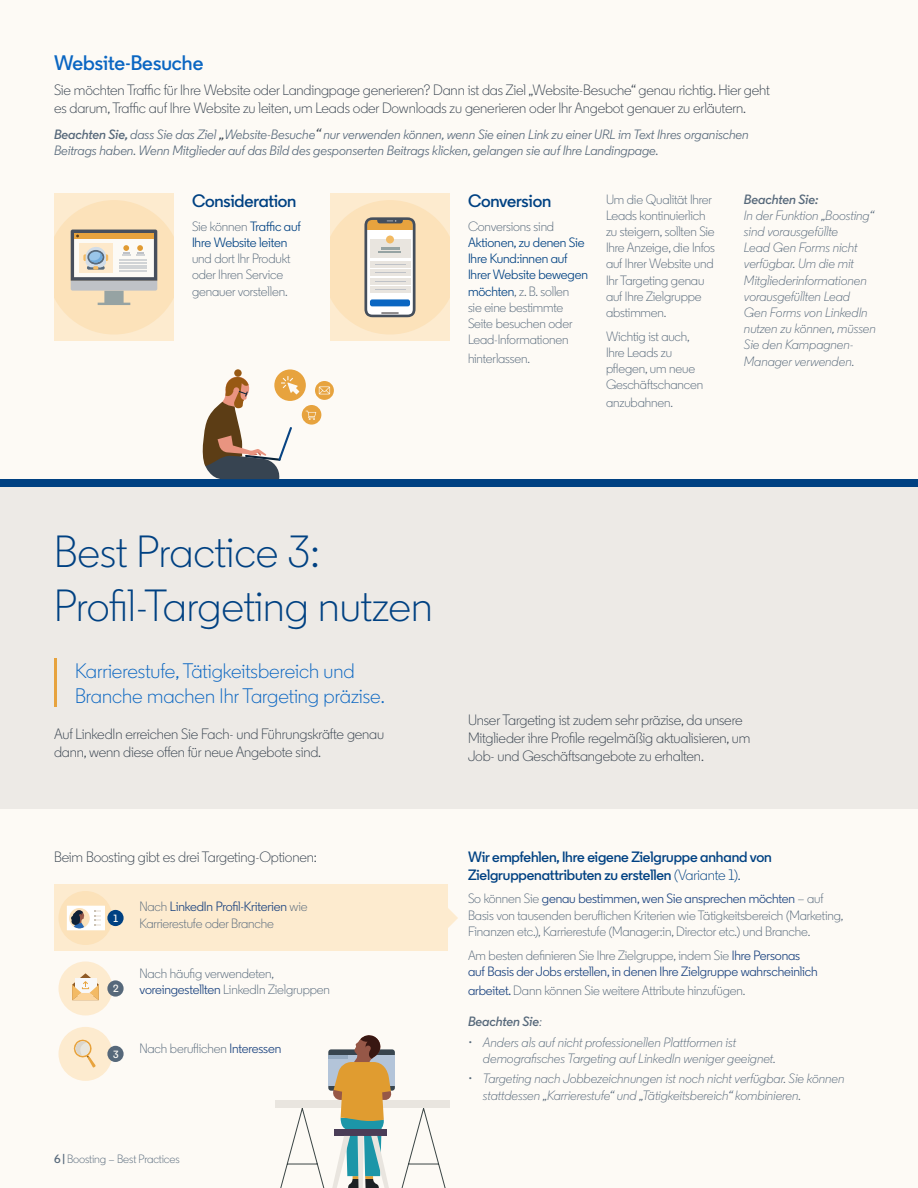
<style>
.page{position:relative;width:918px;height:1188px;background:#fdfaf5}
.page>*{position:absolute;margin:0;border:0;box-sizing:border-box;transform-origin:0 0}
.t1{font:300 45px/54px "Community";color:#004182}
.t2{font:300 21px/25.2px "Community";color:#0a66c2}
.t3{font:600 21px "Community";color:#0a66c2}
.t4{font:600 18px "Community";letter-spacing:-.01em;color:#004182}
.t5{font:300 15px/18px "Community";letter-spacing:-.01em;color:#38434f}
.t6{font:600 15px/18px "Community";letter-spacing:-.01em;color:#004182}
.t7{font:300 13.5px/16.2px "Community";letter-spacing:-.01em;color:#56687a}
.t8{font:italic 300 13.5px/16.2px "Community";color:#56687a}
.t9{font:italic 13.5px/16.2px "Community";color:#56687a}
.t10{font:13.5px/16.2px "Community";letter-spacing:-.01em;color:#004182}
.t11{font:13.5px/16.2px "Community";letter-spacing:-.01em;color:#1c4480}
.t12{font:italic 600 13.5px "Community";color:#56687a}
.t13{font:300 12px "Community";letter-spacing:-.01em;color:#56687a}
.t14{font:600 10.5px "Community";color:#fdfaf5}
.s1{font-weight:600}
.s2{font-size:15px;color:#38434f}
.s3{font-weight:300;color:#56687a}
.s4{font-weight:400;color:#1c4480}
.s5{font-weight:300}
</style>
<div class="page">
<div style="left:0;top:479px;width:918px;height:330px;background:#edeae6"></div>
<div style="left:0;top:479px;width:918px;height:8px;background:#004182"></div>
<div style="left:54px;top:885px;width:393px;height:66px;background:#fdebcf"></div>
<svg style="left:447px;top:907px;width:11px;height:22px"></svg>
<div style="left:54px;top:194px;width:120px;height:147px;background:#fdebcf"></div>
<div style="left:330px;top:194px;width:120px;height:147px;background:#fdebcf"></div>
<hr style="left:54px;top:658px;width:3px;height:48px;background:#e7a33e">
<div style="left:58px;top:891px;width:54px;height:54px;background:#fce2ba;border-radius:50%"></div>
<div style="left:67px;top:906px;width:38px;height:24px;background:#fff"></div>
<svg style="left:94px;top:910px;width:7px;height:16px"></svg>
<div style="left:69px;top:908px;width:21px;height:20px;background:#fce2ba;border-radius:50%"></div>
<svg style="left:71px;top:910px;width:13px;height:18px"></svg>
<div style="left:58px;top:961px;width:54px;height:54px;background:#fdebcf;border-radius:50%"></div>
<svg style="left:72px;top:973px;width:27px;height:27px"></svg>
<div style="left:58px;top:1027px;width:54px;height:54px;background:#fdebcf;border-radius:50%"></div>
<svg style="left:73px;top:1039px;width:23px;height:29px"></svg>
<div style="left:276px;top:1100px;width:174px;height:8px;background:#e9e5df"></div>
<svg style="left:280px;top:1035px;width:166px;height:153px"></svg>
<div style="left:234px;top:369px;width:8px;height:8px;background:#985913;border-radius:50%"></div>
<div style="left:274px;top:369px;width:32px;height:32px;background:#e7a33e;border-radius:50%"></div>
<svg style="left:330px;top:200px;width:120px;height:135px"></svg>
<div style="left:370px;top:299px;width:40px;height:7px;background:#0a66c2;border-radius:2px"></div>
<div style="left:370px;top:269px;width:40px;height:7px;background:#e9e5df"></div>
<hr style="left:375px;top:272px;width:30px;height:1px;background:#bfc2c7">
<div style="left:370px;top:261px;width:40px;height:7px;background:#e9e5df"></div>
<hr style="left:375px;top:264px;width:30px;height:1px;background:#bfc2c7">
<div style="left:370px;top:278px;width:40px;height:7px;background:#e9e5df"></div>
<hr style="left:375px;top:281px;width:30px;height:1px;background:#bfc2c7">
<div style="left:370px;top:239px;width:40px;height:19px;background:#e9e5df"></div>
<hr style="left:381px;top:247px;width:18px;height:3px;background:#96a3a3">
<hr style="left:379px;top:251px;width:22px;height:2px;background:#96a3a3">
<div style="left:386px;top:236px;width:8px;height:7px;background:#f2ba63;border-radius:50%"></div>
<div style="left:370px;top:286px;width:40px;height:7px;background:#e9e5df"></div>
<hr style="left:375px;top:289px;width:30px;height:1px;background:#bfc2c7">
<svg style="left:54px;top:200px;width:120px;height:135px"></svg>
<hr style="left:119px;top:270px;width:28px;height:2px;background:#d1d4d6">
<div style="left:302px;top:405px;width:19px;height:20px;background:#e7a33e;border-radius:50%"></div>
<svg style="left:306px;top:411px;width:10px;height:9px"></svg>
<svg style="left:315px;top:381px;width:19px;height:19px"></svg>
<svg style="left:319px;top:386px;width:11px;height:8px"></svg>
<svg style="left:202px;top:375px;width:97px;height:104px"></svg>
<div style="left:107px;top:910px;width:17px;height:16px;background:#004182;border-radius:50%"></div>
<div style="left:107px;top:980px;width:17px;height:17px;background:#56687a;border-radius:50%"></div>
<div style="left:107px;top:1046px;width:17px;height:16px;background:#56687a;border-radius:50%"></div>
<h2 class="t3" style="left:54px;top:49px;width:151px">Website-Besuche</h2>
<p class="t5" style="left:54px;top:81px;width:717px">Sie möchten Traffic für Ihre Website oder Landingpage generieren? Dann ist das Ziel „Website-Besuche“ genau richtig. Hier geht es darum, Traffic auf Ihre Website zu leiten, um Leads oder Downloads zu generieren oder Ihr Angebot genauer zu erläutern.</p>
<p class="t9" style="left:54px;top:126px;width:696px"><span class="s1">Beachten Sie,</span> dass Sie das Ziel <span class="s2">„</span>Website-Besuche<span class="s2">“</span> nur verwenden können, wenn Sie einen Link zu einer URL im Text Ihres organischen<br>Beitrags haben. Wenn Mitglieder auf das Bild des gesponserten Beitrags klicken, gelangen sie auf Ihre Landingpage.</p>
<h3 class="t4" style="left:192px;top:190px;width:106px">Consideration</h3>
<p class="t10" style="left:192px;top:218px;width:110px"><span class="s3">Sie können</span> Traffic auf<br>Ihre Website leiten</p>
<p class="t7" style="left:192px;top:250px;width:100px">und dort Ihr Produkt oder Ihren Service genauer vorstellen.</p>
<h3 class="t4" style="left:468px;top:190px;width:85px">Conversion</h3>
<p class="t7" style="left:468px;top:218px;width:88px">Conversions sind</p>
<p class="t10" style="left:468px;top:234px;width:122px">Aktionen, zu denen Sie<br>Ihre Kund:innen auf<br>Ihrer Website bewegen möchten<span class="s3">, z. B. sollen<br>sie eine bestimmte<br>Seite besuchen oder<br>Lead-Informationen</span></p>
<p class="t7" style="left:468px;top:350px;width:64px">hinterlassen.</p>
<p class="t7" style="left:606px;top:191px;width:110px">Um die Qualität Ihrer<br>Leads kontinuierlich zu steigern, sollten Sie<br>Ihre Anzeige, die Infos auf Ihrer Website und<br>Ihr Targeting genau auf Ihre Zielgruppe abstimmen.</p>
<p class="t7" style="left:606px;top:328px;width:99px">Wichtig ist auch,<br>Ihre Leads zu pflegen, um neue<br>Geschäftschancen</p>
<p class="t7" style="left:606px;top:395px;width:69px">anzubahnen.</p>
<p class="t12" style="left:744px;top:191px;width:76px">Beachten Sie:</p>
<p class="t8" style="left:744px;top:207px;width:133px">In der Funktion „Boosting“ sind vorausgefüllte<br>Lead Gen Forms nicht verfügbar. Um die mit<br>Mitgliederinformationen vorausgefüllten Lead<br>Gen Forms von LinkedIn nutzen zu können, müssen<br>Sie den Kampagnen-<br>Manager verwenden.</p>
<h1 class="t1" style="left:54px;top:525px;width:380px">Best Practice 3:<br>Profil-Targeting nutzen</h1>
<h2 class="t2" style="left:75px;top:659px;width:311px">Karrierestufe, Tätigkeitsbereich und<br>Branche machen Ihr Targeting präzise.</h2>
<p class="t5" style="left:54px;top:725px;width:332px">Auf LinkedIn erreichen Sie Fach- und Führungskräfte genau dann, wenn diese offen für neue Angebote sind.</p>
<p class="t5" style="left:54px;top:848px;width:264px">Beim Boosting gibt es drei Targeting-Optionen:</p>
<p class="t14" style="left:113px;top:912px;width:6px">1</p>
<p class="t14" style="left:113px;top:982px;width:7px">2</p>
<p class="t14" style="left:113px;top:1048px;width:7px">3</p>
<p class="t7" style="left:140px;top:899px;width:170px">Nach <span class="s4">LinkedIn Profil-Kriterien</span> wie<br>Karrierestufe oder Branche</p>
<p class="t7" style="left:140px;top:965px;width:192px">Nach häufig verwendeten, <span class="s4">voreingestellten</span> LinkedIn Zielgruppen</p>
<p class="t7" style="left:140px;top:1040px;width:143px">Nach beruflichen <span class="s4">Interessen</span></p>
<p class="t13" style="left:54px;top:1152px;width:127px"><span class="s1">6 |</span> Boosting – Best Practices</p>
<p class="t5" style="left:468px;top:711px;width:284px">Unser Targeting ist zudem sehr präzise, da unsere<br>Mitglieder ihre Profile regelmäßig aktualisieren, um<br>Job- und Geschäftsangebote zu erhalten.</p>
<p class="t6" style="left:468px;top:847px;width:305px">Wir empfehlen, Ihre eigene Zielgruppe anhand von<br>Zielgruppenattributen zu erstellen <span class="s5">(Variante 1).</span></p>
<p class="t7" style="left:468px;top:891px;width:377px">So können Sie <span class="s4">genau bestimmen, wen Sie ansprechen möchten</span> – auf<br>Basis von tausenden beruflichen Kriterien wie Tätigkeitsbereich (Marketing,<br>Finanzen etc.), Karrierestufe (Manager:in, Director etc.) und Branche.</p>
<p class="t11" style="left:468px;top:947px;width:351px"><span class="s3">Am besten definieren Sie Ihre Zielgruppe, indem Sie</span> Ihre Personas auf Basis der Jobs erstellen, in denen Ihre Zielgruppe wahrscheinlich</p>
<p class="t7" style="left:468px;top:982px;width:279px"><span class="s4">arbeitet.</span> Dann können Sie weitere Attribute hinzufügen.</p>
<p class="t12" style="left:468px;top:1013px;width:76px">Beachten Sie<span class="s5">:</span></p>
<p class="t8" style="left:483px;top:1034px;width:294px;text-indent:-15px">• Anders als auf nicht professionellen Plattformen ist demografisches Targeting auf LinkedIn weniger geeignet.</p>
<p class="t8" style="left:483px;top:1071px;width:363px;text-indent:-15px">• Targeting nach Jobbezeichnungen ist noch nicht verfügbar. Sie können stattdessen „Karrierestufe“ und „Tätigkeitsbereich“ kombinieren.</p>
</div>
